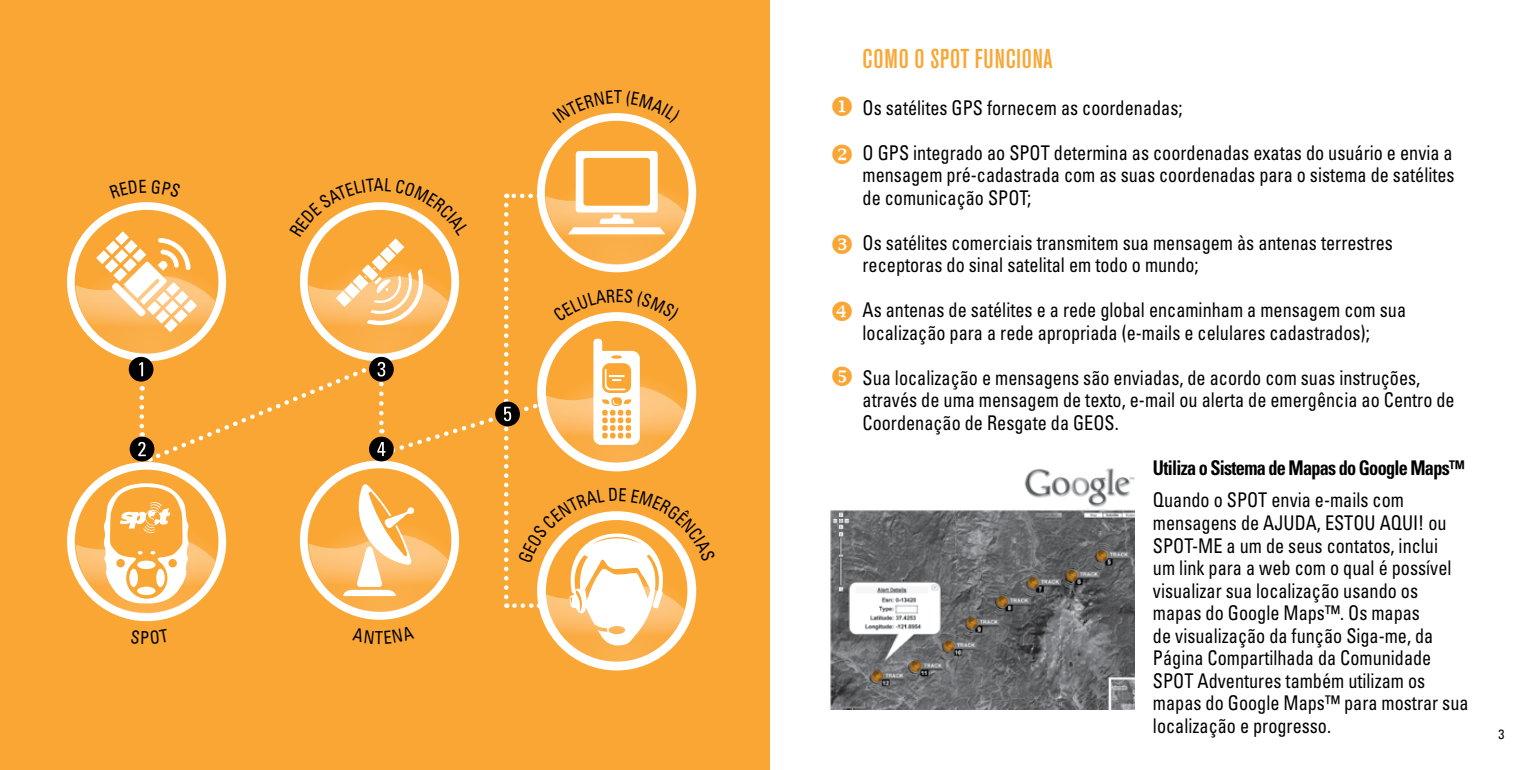
<style>
.page{position:relative;width:1539px;height:770px;background:#fff}
.page>*{position:absolute;margin:0;border:0;box-sizing:border-box;transform-origin:0 0}
.t1{font:500 condensed 27px "Akzidenz Grotesk BE";letter-spacing:.03em;color:#faa634}
.t2{font:condensed 20.25px/22.5px "Univers";color:#000;scale:.9 1}
.t3{font:700 condensed 20.25px "Univers";letter-spacing:-.04em;color:#000;scale:.9 1}
.t4{font:condensed 13.5px "Univers";color:#000}
</style>
<div class="page">
<div style="left:0;top:0;width:770px;height:770px;background:#faa634"></div>
<img style="left:1024px;top:468px;width:111px;height:57px">
<img style="left:830px;top:509px;width:304px;height:200px">
<svg style="left:1096px;top:550px;width:11px;height:11px"></svg>
<svg style="left:1066px;top:570px;width:11px;height:11px"></svg>
<svg style="left:1027px;top:577px;width:12px;height:11px"></svg>
<svg style="left:997px;top:595px;width:11px;height:12px"></svg>
<svg style="left:966px;top:617px;width:12px;height:11px"></svg>
<svg style="left:943px;top:640px;width:12px;height:12px"></svg>
<svg style="left:910px;top:660px;width:11px;height:11px"></svg>
<svg style="left:872px;top:670px;width:11px;height:12px"></svg>
<svg style="left:67px;top:113px;width:630px;height:557px"></svg>
<h1 class="t1" style="left:863px;top:43px;width:192px">COMO O SPOT FUNCIONA</h1>
<p class="t2" style="left:863px;top:96px;width:357px">Os satélites GPS fornecem as coordenadas;</p>
<p class="t2" style="left:863px;top:141px;width:659px;text-align:justify">O GPS integrado ao SPOT determina as coordenadas exatas do usuário e envia a mensagem pré-cadastrada com as suas coordenadas para o sistema de satélites de comunicação SPOT;</p>
<p class="t2" style="left:863px;top:231px;width:591px">Os satélites comerciais transmitem sua mensagem às antenas terrestres receptoras do sinal satelital em todo o mundo;</p>
<p class="t2" style="left:863px;top:298px;width:605px">As antenas de satélites e a rede global encaminham a mensagem com sua localização para a rede apropriada (e-mails e celulares cadastrados);</p>
<p class="t2" style="left:863px;top:366px;width:659px">Sua localização e mensagens são enviadas, de acordo com suas instruções, através de uma mensagem de texto, e-mail ou alerta de emergência ao Centro de<br>Coordenação de Resgate da GEOS.</p>
<p class="t3" style="left:1153px;top:455px;width:348px">Utiliza o Sistema de Mapas do Google Maps™</p>
<p class="t2" style="left:1153px;top:488px;width:352px">Quando o SPOT envia e-mails com mensagens de AJUDA, ESTOU AQUI! ou SPOT-ME a um de seus contatos, inclui<br>um link para a web com o qual é possível visualizar sua localização usando os mapas do Google Maps™. Os mapas<br>de visualização da função Siga-me, da Página Compartilhada da Comunidade SPOT Adventures também utilizam os mapas do Google Maps™ para mostrar sua localização e progresso.</p>
<p class="t4" style="left:1498px;top:726px;width:7px">3</p>
</div>
